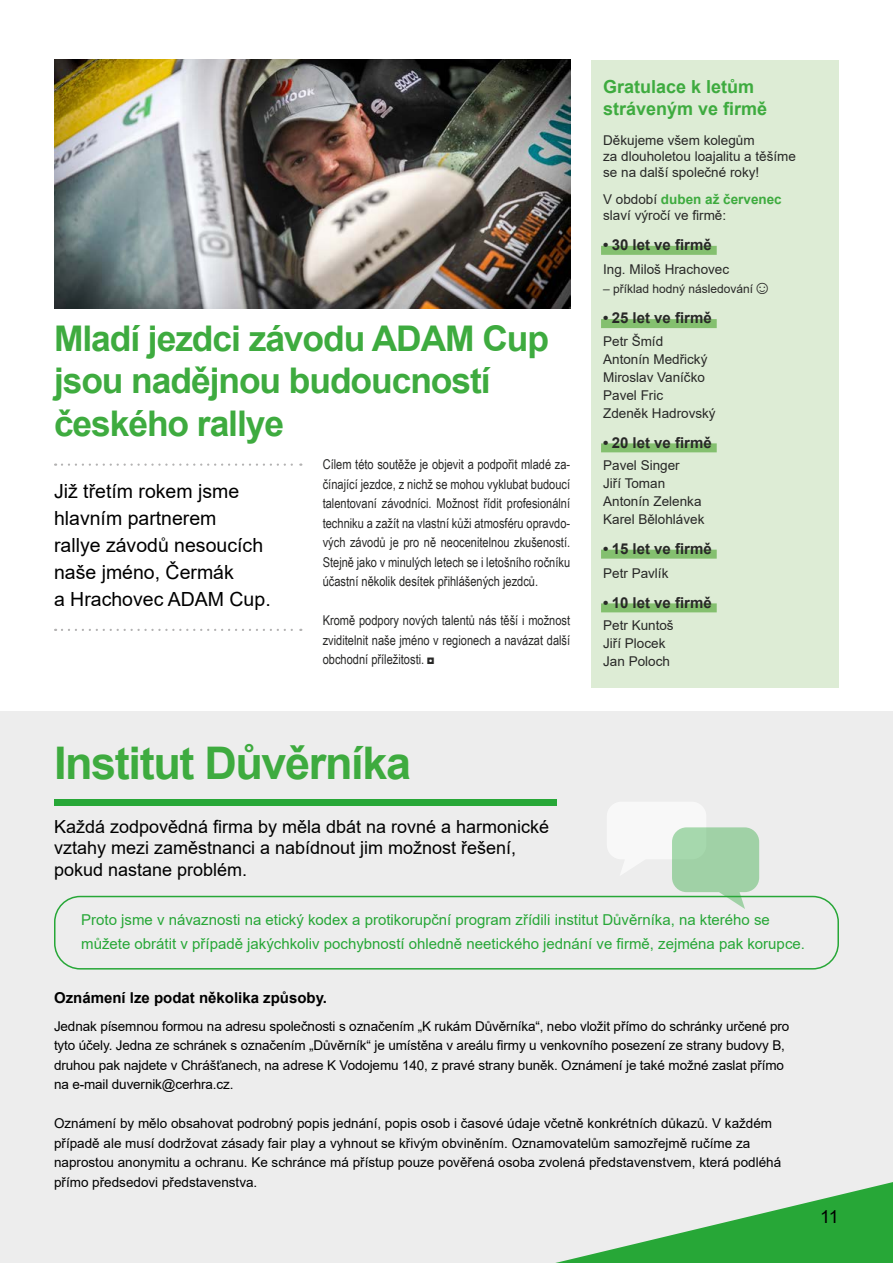
<style>
.page{position:relative;width:893px;height:1263px;background:#fff}
.page>*{position:absolute;margin:0;border:0;box-sizing:border-box;transform-origin:0 0}
.t1{font:700 45px "Arial";letter-spacing:-.03em;color:#3eab3f}
.t2{font:700 35.4px/42.5px "Arial";letter-spacing:-.03em;color:#3eab3f}
.t3{font:19.5px/27px "Arial";color:#000}
.t4{font:18px/21.6px "Arial";color:#000}
.t5{font:700 18px/21.6px "Arial";color:#3eab3f}
.t6{font:15px/24px "Arial";color:#27a737}
.t7{font:700 15px "Arial";color:#282827}
.t8{font:700 15px "Arial";color:#000}
.t9{font:13.5px/19.5px "Arial";color:#000}
.t10{font:13.5px/19.5px "Arial Narrow";color:#282827;text-align:justify}
.t11{font:13.5px/18px "Arial";color:#282827}
.t12{font:12px "Arial";color:#282827}
.s1{font-weight:700;color:#3eab3f}
.s2{font-size:18px}
</style>
<div class="page">
<img style="left:54px;top:60px;width:516px;height:248px">
<div style="left:0;top:711px;width:893px;height:552px;background:#ededed"></div>
<svg style="left:555px;top:1182px;width:338px;height:81px"></svg>
<div style="left:54px;top:799px;width:502px;height:7px;background:#27a737"></div>
<div style="left:54px;top:896px;width:785px;height:73px;border:2px solid #27a737;border-radius:26px"></div>
<svg style="left:607px;top:802px;width:152px;height:107px"></svg>
<svg style="left:62px;top:463px;width:239px;height:3px"></svg>
<svg style="left:62px;top:629px;width:239px;height:2px"></svg>
<div style="left:591px;top:60px;width:248px;height:627px;background:#ddecd5"></div>
<div style="left:601px;top:246px;width:116px;height:9px;background:#84c06f"></div>
<div style="left:601px;top:319px;width:116px;height:9px;background:#84c06f"></div>
<div style="left:601px;top:443px;width:116px;height:9px;background:#84c06f"></div>
<div style="left:601px;top:550px;width:116px;height:9px;background:#84c06f"></div>
<div style="left:601px;top:603px;width:116px;height:9px;background:#84c06f"></div>
<h2 class="t2" style="left:54px;top:318px;width:497px">Mladí jezdci závodu ADAM Cup jsou nadějnou budoucností českého rallye</h2>
<h3 class="t3" style="left:54px;top:478px;width:218px">Již třetím rokem jsme hlavním partnerem<br>rallye závodů nesoucích naše jméno, Čermák<br>a Hrachovec ADAM Cup.</h3>
<p class="t10" style="left:323px;top:454px;width:249px">Cílem této soutěže je objevit a podpořit mladé za&shy;čínající jezdce, z nichž se mohou vyklubat budoucí talentovaní závodníci. Možnost řídit profesionální techniku a zažít na vlastní kůži atmosféru opravdo&shy;vých závodů je pro ně neocenitelnou zkušeností.<br>Stejně jako v minulých letech se i letošního ročníku účastní několik desítek přihlášených jezdců.</p>
<p class="t10" style="left:323px;top:610px;width:249px">Kromě podpory nových talentů nás těší i možnost zviditelnit naše jméno v regionech a navázat další obchodní příležitosti. ◘</p>
<h3 class="t5" style="left:603px;top:77px;width:166px">Gratulace k letům stráveným ve firmě</h3>
<p class="t11" style="left:603px;top:132px;width:194px;line-height:16.2px">Děkujeme všem kolegům<br>za dlouholetou loajalitu a těšíme se na další společné roky!</p>
<p class="t11" style="left:603px;top:191px;width:180px;line-height:16.2px">V období <span class="s1">duben až červenec </span>slaví výročí ve firmě:</p>
<p class="t7" style="left:603px;top:234px;width:110px">• 30 let ve firmě</p>
<p class="t11" style="left:603px;top:260px;width:128px">Ing. Miloš Hrachovec</p>
<p class="t12" style="left:603px;top:281px;width:170px">– příklad hodný následování<span class="s2">☺</span></p>
<p class="t7" style="left:603px;top:307px;width:110px">• 25 let ve firmě</p>
<p class="t11" style="left:603px;top:332px;width:114px">Petr Šmíd<br>Antonín Medřický<br>Miroslav Vaníčko<br>Pavel Fric<br>Zdeněk Hadrovský</p>
<p class="t7" style="left:603px;top:432px;width:110px">• 20 let ve firmě</p>
<p class="t11" style="left:603px;top:456px;width:103px">Pavel Singer<br>Jiří Toman<br>Antonín Zelenka<br>Karel Bělohlávek</p>
<p class="t7" style="left:603px;top:538px;width:110px">• 15 let ve firmě</p>
<p class="t11" style="left:603px;top:564px;width:67px">Petr Pavlík</p>
<p class="t7" style="left:603px;top:592px;width:110px">• 10 let ve firmě</p>
<p class="t11" style="left:603px;top:616px;width:72px">Petr Kuntoš<br>Jiří Plocek<br>Jan Poloch</p>
<h1 class="t1" style="left:54px;top:731px;width:359px">Institut Důvěrníka</h1>
<h3 class="t4" style="left:54px;top:815px;width:497px">Každá zodpovědná firma by měla dbát na rovné a harmonické vztahy mezi zaměstnanci a nabídnout jim možnost řešení, pokud nastane problém.</h3>
<p class="t6" style="left:81px;top:908px;width:725px">Proto jsme v návaznosti na etický kodex a protikorupční program zřídili institut Důvěrníka, na kterého se můžete obrátit v případě jakýchkoliv pochybností ohledně neetického jednání ve firmě, zejména pak korupce.</p>
<p class="t8" style="left:54px;top:987px;width:275px">Oznámení lze podat několika způsoby.</p>
<p class="t9" style="left:54px;top:1016px;width:737px">Jednak písemnou formou na adresu společnosti s označením „K rukám Důvěrníka“, nebo vložit přímo do schránky určené pro tyto účely. Jedna ze schránek s označením „Důvěrník“ je umístěna v areálu firmy u venkovního posezení ze strany budovy B, druhou pak najdete v Chrášťanech, na adrese K Vodojemu 140, z pravé strany buněk. Oznámení je také možné zaslat přímo na e-mail duvernik@cerhra.cz.</p>
<p class="t9" style="left:54px;top:1114px;width:729px">Oznámení by mělo obsahovat podrobný popis jednání, popis osob i časové údaje včetně konkrétních důkazů. V každém případě ale musí dodržovat zásady fair play a vyhnout se křivým obviněním. Oznamovatelům samozřejmě ručíme za naprostou anonymitu a ochranu. Ke schránce má přístup pouze pověřená osoba zvolená představenstvem, která podléhá přímo předsedovi představenstva.</p>
<h3 class="t4" style="left:820px;top:1206px;width:20px">11</h3>
</div>
